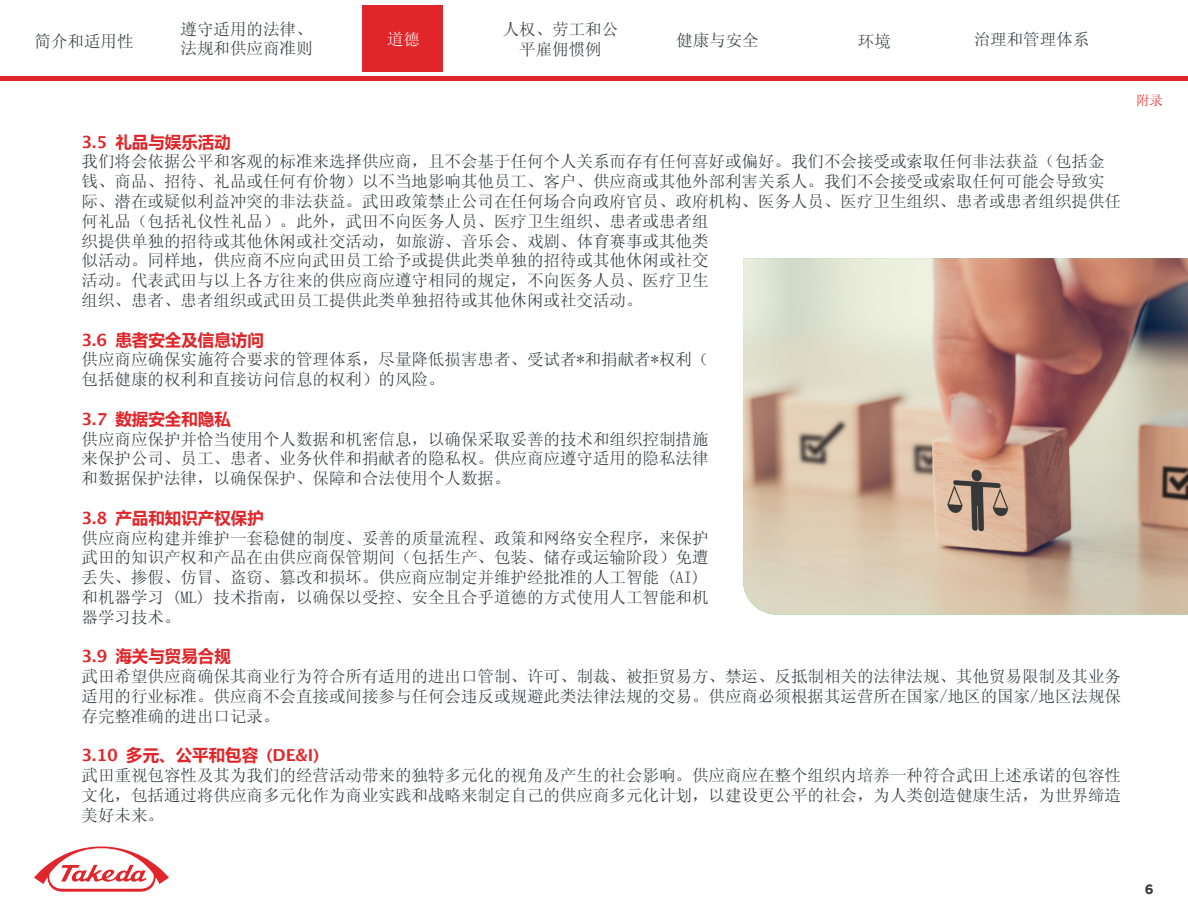
<style>
.page{position:relative;width:1188px;height:918px;background:#fff}
.page>*{position:absolute;margin:0;border:0;box-sizing:border-box;transform-origin:0 0}
.t1{font:16.5px/19.8px "Sim Sun";color:#34373f}
.t2{font:700 16.5px "Sim Sun";color:#e0262a}
.t3{font:16.5px "Sim Sun";color:#fff}
.t4{font:13.5px "Sim Sun";color:#e02629}
.t5{font:700 13.5px "Gotham";color:#34373f}
</style>
<div class="page">
<div style="left:362px;top:5px;width:81px;height:67px;background:#e0262a"></div>
<svg style="left:34px;top:846px;width:135px;height:46px"></svg>
<hr style="left:0;top:77px;width:1188px;height:4px;background:#e0262a">
<img style="left:743px;top:258px;width:445px;height:357px">
<p class="t1" style="left:35px;top:31px;width:100px">简介和适用性</p>
<p class="t1" style="left:181px;top:19px;width:133px">遵守适用的法律、法规和供应商准则</p>
<p class="t3" style="left:387px;top:31px;width:34px">道德</p>
<p class="t1" style="left:503px;top:19px;width:117px;text-align:center">人权、劳工和公平雇佣惯例</p>
<p class="t1" style="left:676px;top:30px;width:84px">健康与安全</p>
<p class="t1" style="left:858px;top:31px;width:34px">环境</p>
<p class="t1" style="left:974px;top:29px;width:117px">治理和管理体系</p>
<p class="t2" style="left:82px;top:132px;width:151px">3.5 礼品与娱乐活动</p>
<p class="t1" style="left:82px;top:152px;width:1041px">我们将会依据公平和客观的标准来选择供应商，且不会基于任何个人关系而存有任何喜好或偏好。我们不会接受或索取任何非法获益（包括金钱、商品、招待、礼品或任何有价物）以不当地影响其他员工、客户、供应商或其他外部利害关系人。我们不会接受或索取任何可能会导致实际、潜在或疑似利益冲突的非法获益。武田政策禁止公司在任何场合向政府官员、政府机构、医务人员、医疗卫生组织、患者或患者组织提供任何礼品（包括礼仪性礼品）。此外，武田不向医务人员、医疗卫生组织、患者或患者组<br>织提供单独的招待或其他休闲或社交活动，如旅游、音乐会、戏剧、体育赛事或其他类<br>似活动。同样地，供应商不应向武田员工给予或提供此类单独的招待或其他休闲或社交<br>活动。代表武田与以上各方往来的供应商应遵守相同的规定，不向医务人员、医疗卫生<br>组织、患者、患者组织或武田员工提供此类单独招待或其他休闲或社交活动。</p>
<p class="t2" style="left:82px;top:330px;width:184px">3.6 患者安全及信息访问</p>
<p class="t1" style="left:82px;top:350px;width:629px">供应商应确保实施符合要求的管理体系，尽量降低损害患者、受试者*和捐献者*权利（包括健康的权利和直接访问信息的权利）的风险。</p>
<p class="t2" style="left:82px;top:409px;width:151px">3.7 数据安全和隐私</p>
<p class="t1" style="left:82px;top:429px;width:629px;text-align:justify">供应商应保护并恰当使用个人数据和机密信息，以确保采取妥善的技术和组织控制措施来保护公司、员工、患者、业务伙伴和捐献者的隐私权。供应商应遵守适用的隐私法律和数据保护法律，以确保保护、保障和合法使用个人数据。</p>
<p class="t2" style="left:82px;top:508px;width:184px">3.8 产品和知识产权保护</p>
<p class="t1" style="left:82px;top:528px;width:629px">供应商应构建并维护一套稳健的制度、妥善的质量流程、政策和网络安全程序，来保护武田的知识产权和产品在由供应商保管期间（包括生产、包装、储存或运输阶段）免遭丢失、掺假、仿冒、盗窃、篡改和损坏。供应商应制定并维护经批准的人工智能 (AI)和机器学习 (ML) 技术指南，以确保以受控、安全且合乎道德的方式使用人工智能和机器学习技术。</p>
<p class="t2" style="left:82px;top:647px;width:151px">3.9 海关与贸易合规</p>
<p class="t1" style="left:82px;top:666px;width:1041px;text-align:justify">武田希望供应商确保其商业行为符合所有适用的进出口管制、许可、制裁、被拒贸易方、禁运、反抵制相关的法律法规、其他贸易限制及其业务适用的行业标准。供应商不会直接或间接参与任何会违反或规避此类法律法规的交易。供应商必须根据其运营所在国家/地区的国家/地区法规保存完整准确的进出口记录。</p>
<p class="t2" style="left:82px;top:746px;width:239px">3.10 多元、公平和包容 (DE&amp;I)</p>
<p class="t1" style="left:82px;top:765px;width:1041px;text-align:justify">武田重视包容性及其为我们的经营活动带来的独特多元化的视角及产生的社会影响。供应商应在整个组织内培养一种符合武田上述承诺的包容性文化，包括通过将供应商多元化作为商业实践和战略来制定自己的供应商多元化计划，以建设更公平的社会，为人类创造健康生活，为世界缔造美好未来。</p>
<p class="t4" style="left:1136px;top:93px;width:28px">附录</p>
<p class="t5" style="left:1145px;top:880px;width:10px">6</p>
</div>
